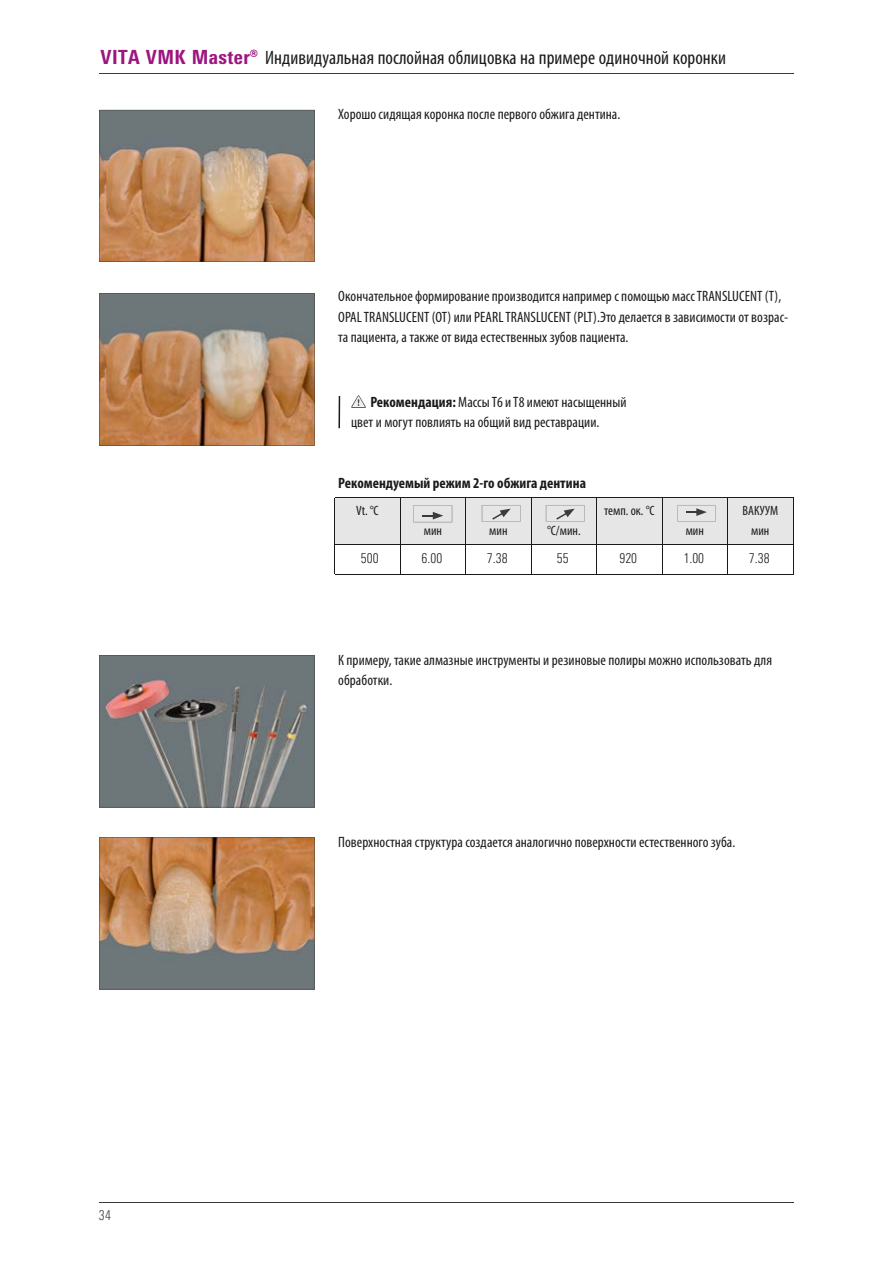
<style>
.page{position:relative;width:893px;height:1263px;background:#fff}
.page>*{position:absolute;margin:0;border:0;box-sizing:border-box;transform-origin:0 0}
.t1{font:condensed 19.5px "Myriad Pro";letter-spacing:.005em;color:#1a1a1a}
.t2{font:condensed 15px/20.2px "Myriad Pro";letter-spacing:.005em;color:#1a1a1a}
.t3{font:700 condensed 15px "Myriad Pro";letter-spacing:.005em;color:#1a1a1a}
.t4{font:condensed 13.5px/20.2px "Myriad Pro";letter-spacing:.005em;color:#1a1a1a;text-align:center}
.t5{font:300 condensed 13.5px "Univers Next Pro";letter-spacing:.005em;color:#1a1a1a}
.t6{font:300 condensed 13.5px "Univers Next Pro";color:#3b3b3a}
.s1{font-family:"Univers Next Pro";font-weight:800;color:#9d1680}
.s2{font-weight:700}
</style>
<div class="page">
<hr style="left:99px;top:74px;width:695px;height:1px;background:#3b3b3a">
<hr style="left:99px;top:1202px;width:695px;height:1px;background:#3b3b3a">
<svg style="left:99px;top:655px;width:216px;height:152px;background:#757778"></svg>
<hr style="left:335px;top:497px;width:65px;height:1px;background:#1a1a1a">
<hr style="left:400px;top:497px;width:66px;height:1px;background:#1a1a1a">
<hr style="left:466px;top:497px;width:65px;height:1px;background:#1a1a1a">
<hr style="left:531px;top:497px;width:66px;height:1px;background:#1a1a1a">
<hr style="left:597px;top:497px;width:65px;height:1px;background:#1a1a1a">
<hr style="left:662px;top:497px;width:66px;height:1px;background:#1a1a1a">
<hr style="left:728px;top:497px;width:65px;height:1px;background:#1a1a1a">
<hr style="left:335px;top:574px;width:65px;height:1px;background:#1a1a1a">
<hr style="left:400px;top:574px;width:66px;height:1px;background:#1a1a1a">
<hr style="left:466px;top:574px;width:65px;height:1px;background:#1a1a1a">
<hr style="left:531px;top:574px;width:66px;height:1px;background:#1a1a1a">
<hr style="left:597px;top:574px;width:65px;height:1px;background:#1a1a1a">
<hr style="left:662px;top:574px;width:66px;height:1px;background:#1a1a1a">
<hr style="left:728px;top:574px;width:65px;height:1px;background:#1a1a1a">
<svg style="left:99px;top:293px;width:216px;height:152px;background:#a48265"></svg>
<svg style="left:99px;top:110px;width:216px;height:152px;background:#a88668"></svg>
<svg style="left:99px;top:837px;width:216px;height:152px;background:#a98261"></svg>
<svg style="left:335px;top:498px;width:459px;height:76px"></svg>
<svg style="left:351px;top:395px;width:15px;height:13px"></svg>
<hr style="left:338px;top:396px;width:2px;height:32px;background:#1a1a1a">
<h1 class="t1" style="left:101px;top:47px;width:627px"><span class="s1">VITA VMK Master®</span> Индивидуальная послойная облицовка на примере одиночной коронки</h1>
<p class="t2" style="left:338px;top:104px;width:284px">Хорошо сидящая коронка после первого обжига дентина.</p>
<p class="t2" style="left:338px;top:287px;width:452px">Окончательное формирование производится например с помощью масс TRANSLUCENT (T),<br>OPAL TRANSLUCENT (OT) или PEARL TRANSLUCENT (PLT).Это делается в зависимости от возрас&shy;та пациента, а также от вида естественных зубов пациента.</p>
<p class="t2" style="left:351px;top:392px;width:277px;text-indent:19px"><span class="s2">Рекомендация:</span> Массы T6 и T8 имеют насыщенный цвет и могут повлиять на общий вид реставрации.</p>
<p class="t3" style="left:338px;top:475px;width:249px">Рекомендуемый режим 2-го обжига дентина</p>
<p class="t4" style="left:356px;top:500px;width:24px">Vt. °C</p>
<p class="t4" style="left:424px;top:520px;width:20px">мин</p>
<p class="t4" style="left:489px;top:520px;width:20px">мин</p>
<p class="t4" style="left:547px;top:520px;width:35px">°C/мин.</p>
<p class="t4" style="left:604px;top:500px;width:52px">темп. ок. °C</p>
<p class="t4" style="left:686px;top:520px;width:20px">мин</p>
<p class="t4" style="left:742px;top:500px;width:37px">ВАКУУМ мин</p>
<p class="t5" style="left:361px;top:551px;width:19px">500</p>
<p class="t5" style="left:421px;top:551px;width:22px">6.00</p>
<p class="t5" style="left:487px;top:551px;width:22px">7.38</p>
<p class="t5" style="left:557px;top:551px;width:13px">55</p>
<p class="t5" style="left:619px;top:551px;width:19px">920</p>
<p class="t5" style="left:683px;top:551px;width:22px">1.00</p>
<p class="t5" style="left:749px;top:551px;width:22px">7.38</p>
<p class="t2" style="left:338px;top:650px;width:435px">К примеру, такие алмазные инструменты и резиновые полиры можно использовать для обработки.</p>
<p class="t6" style="left:99px;top:1207px;width:14px">34</p>
<p class="t2" style="left:338px;top:833px;width:399px">Поверхностная структура создается аналогично поверхности естественного зуба.</p>
</div>
